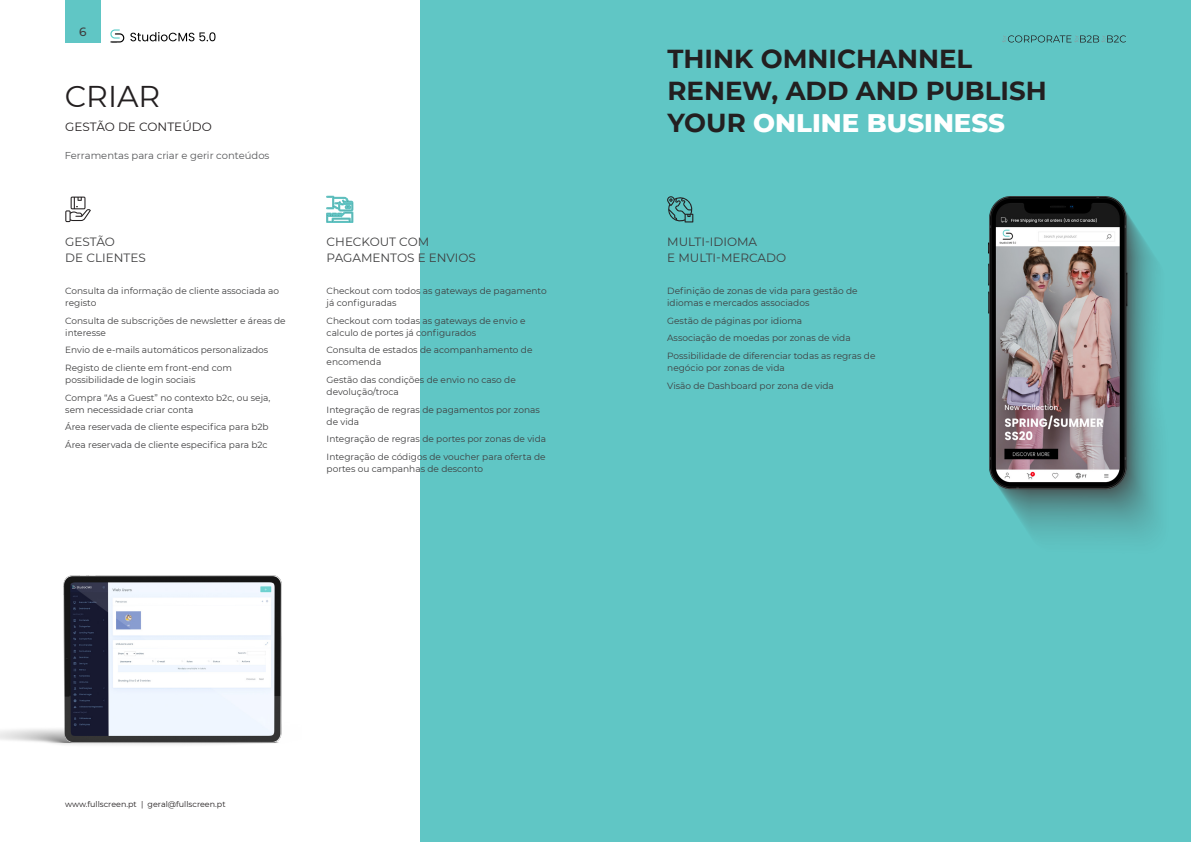
<style>
.page{position:relative;width:1191px;height:842px;background:#fff}
.page>*{position:absolute;margin:0;border:0;box-sizing:border-box;transform-origin:0 0}
.H-2{font:30px "Montserrat";color:#231f20}
.H-3{font:700 26px "Montserrat";color:#231f20}
.H-3-2{font:800 26px "Montserrat";color:#fff}
.H-6{font:12px/16px "Montserrat";color:#3e3e3f}
.H-6-2{font:12px "Montserrat";color:#231f20}
.t1{font:500 12px "Montserrat";color:#3e3e3f}
.Body_centered{font:10px "Montserrat";color:#57585a}
.Lista_funcionalidade{font:9px/12px "Montserrat";color:#3e3e3f}
.t2{font:8px "Montserrat";color:#231f20}
.s1{font-weight:700;color:#231f20}
</style>
<div class="page">
<svg style="left:130px;top:32px;width:85px;height:9px"></svg>
<svg style="left:110px;top:29px;width:14px;height:14px"></svg>
<div style="left:420px;top:0;width:771px;height:842px;background:#60c6c5"></div>
<img style="left:0;top:575px;width:282px;height:170px">
<div style="left:65px;top:0;width:35px;height:43px;background:#60c6c5"></div>
<svg style="left:1002px;top:35px;width:124px;height:8px"></svg>
<svg style="left:65px;top:197px;width:26px;height:25px"></svg>
<svg style="left:326px;top:196px;width:27px;height:27px"></svg>
<svg style="left:667px;top:196px;width:27px;height:27px"></svg>
<img style="left:988px;top:196px;width:169px;height:340px">
<h3 class="t1" style="left:79px;top:23px;width:9px">6</h3>
<p class="H-2" style="left:65px;top:76px;width:97px">CRIAR</p>
<p class="H-6-2" style="left:65px;top:118px;width:148px">GESTÃO DE CONTEÚDO</p>
<p class="Body_centered" style="left:65px;top:148px;width:206px">Ferramentas para criar e gerir conteúdos</p>
<p class="H-6" style="left:65px;top:234px;width:82px">GESTÃO<br>DE CLIENTES</p>
<p class="Lista_funcionalidade" style="left:65px;top:285px;width:215px">Consulta da informação de cliente associada ao registo</p>
<p class="Lista_funcionalidade" style="left:65px;top:314px;width:222px">Consulta de subscrições de newsletter e áreas de interesse</p>
<p class="Lista_funcionalidade" style="left:65px;top:344px;width:204px">Envio de e-mails automáticos personalizados</p>
<p class="Lista_funcionalidade" style="left:65px;top:362px;width:168px">Registo de cliente em front-end com possibilidade de login sociais</p>
<p class="Lista_funcionalidade" style="left:65px;top:391px;width:207px">Compra “As a Guest” no contexto b2c, ou seja, sem necessidade criar conta</p>
<p class="Lista_funcionalidade" style="left:65px;top:421px;width:205px">Área reservada de cliente especifica para b2b</p>
<p class="Lista_funcionalidade" style="left:65px;top:439px;width:204px">Área reservada de cliente especifica para b2c</p>
<p class="H-6" style="left:326px;top:234px;width:104px">CHECKOUT COM</p>
<p class="H-6" style="left:326px;top:250px;width:151px">PAGAMENTOS E ENVIOS</p>
<p class="Lista_funcionalidade" style="left:326px;top:285px;width:222px">Checkout com todos as gateways de pagamento já configuradas</p>
<p class="Lista_funcionalidade" style="left:326px;top:314px;width:200px">Checkout com todas as gateways de envio e calculo de portes já configurados</p>
<p class="Lista_funcionalidade" style="left:326px;top:344px;width:207px">Consulta de estados de acompanhamento de encomenda</p>
<p class="Lista_funcionalidade" style="left:326px;top:374px;width:191px">Gestão das condições de envio no caso de devolução/troca</p>
<p class="Lista_funcionalidade" style="left:326px;top:403px;width:215px">Integração de regras de pagamentos por zonas de vida</p>
<p class="Lista_funcionalidade" style="left:326px;top:433px;width:221px">Integração de regras de portes por zonas de vida</p>
<p class="Lista_funcionalidade" style="left:326px;top:451px;width:220px">Integração de códigos de voucher para oferta de portes ou campanhas de desconto</p>
<p class="H-3" style="left:667px;top:40px;width:306px">THINK OMNICHANNEL</p>
<p class="H-3" style="left:667px;top:72px;width:381px">RENEW, ADD AND PUBLISH</p>
<p class="H-3-2" style="left:667px;top:103px;width:339px"><span class="s1">YOUR</span> ONLINE BUSINESS</p>
<p class="H-6" style="left:667px;top:234px;width:120px">MULTI-IDIOMA<br>E MULTI-MERCADO</p>
<p class="Lista_funcionalidade" style="left:667px;top:285px;width:192px">Definição de zonas de vida para gestão de idiomas e mercados associados</p>
<p class="Lista_funcionalidade" style="left:667px;top:314px;width:136px">Gestão de páginas por idioma</p>
<p class="Lista_funcionalidade" style="left:667px;top:332px;width:185px">Associação de moedas por zonas de vida</p>
<p class="Lista_funcionalidade" style="left:667px;top:350px;width:210px">Possibilidade de diferenciar todas as regras de negócio por zonas de vida</p>
<p class="Lista_funcionalidade" style="left:667px;top:379px;width:168px">Visão de Dashboard por zona de vida</p>
<p class="t2" style="left:65px;top:799px;width:162px">www.fullscreen.pt | geral@fullscreen.pt</p>
</div>
